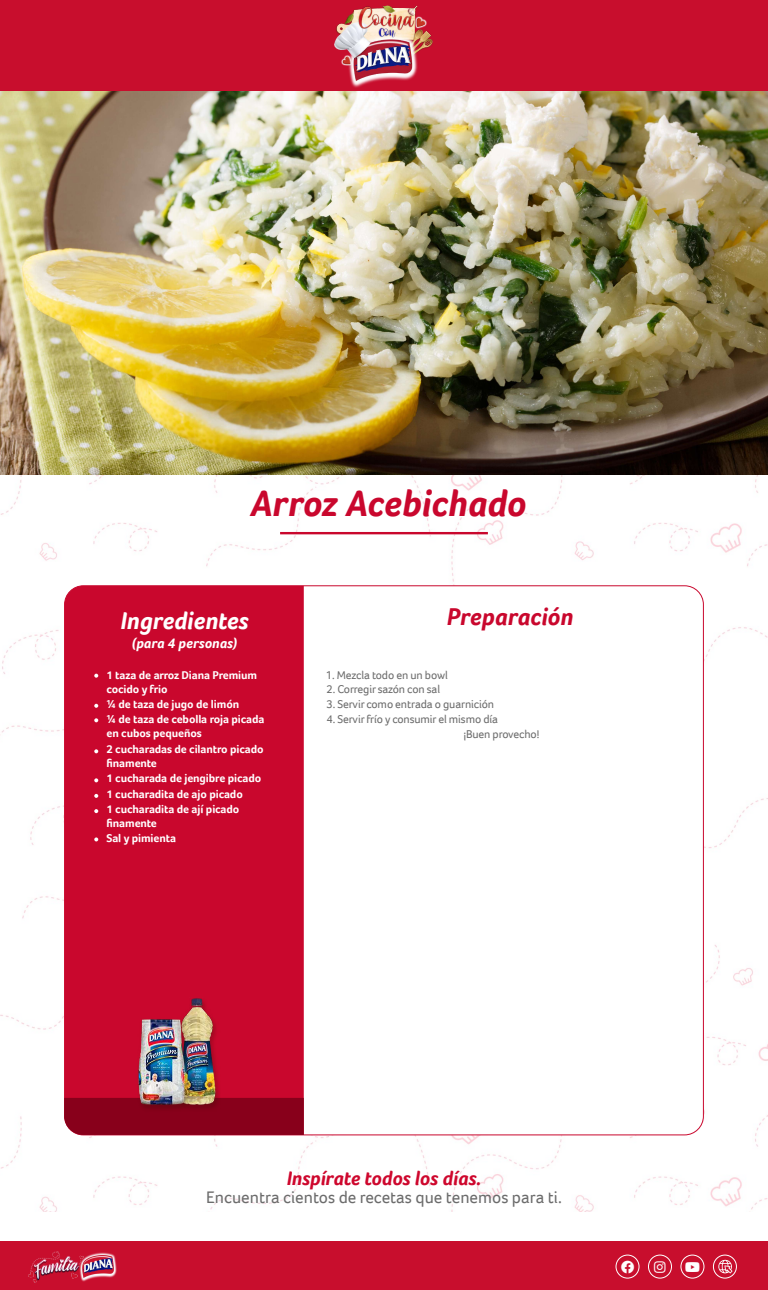
<style>
.page{position:relative;width:768px;height:1290px;background:#fff}
.page>*{position:absolute;margin:0;border:0;box-sizing:border-box;transform-origin:0 0}
.t1{font:italic 700 38px "Foco W06";letter-spacing:-.005em;color:#c9072d}
.t2{font:italic 700 24.96px "Foco W06";color:#fff}
.t3{font:italic 700 24.96px "Foco W06";color:#c9072d}
.t4{font:italic 700 20.16px "Foco";letter-spacing:-.005em;color:#ce072d}
.t5{font:17.12px "Foco W06";color:#6c6c6c}
.t6{font:italic 700 14.48px "Foco W06";color:#fff}
.t7{font:700 11.6px/15.3px "Foco W06";letter-spacing:-.01em;color:#fff}
.t8{font:11.6px/15.3px "Foco W06";letter-spacing:-.01em;color:#6c6c6c}
</style>
<div class="page">
<img style="left:0;top:474px;width:768px;height:737px">
<img style="left:0;top:91px;width:768px;height:383px">
<div style="left:0;top:0;width:768px;height:91px;background:#c80e2d"></div>
<img style="left:334px;top:5px;width:99px;height:83px">
<div style="left:0;top:1241px;width:768px;height:49px;background:#c80e2d"></div>
<img style="left:28px;top:1251px;width:89px;height:32px">
<svg style="left:718px;top:1259px;width:15px;height:14px"></svg>
<div style="left:616px;top:1254px;width:23px;height:24px;border:1px solid #fff;border-radius:50%"></div>
<div style="left:648px;top:1254px;width:24px;height:24px;border:1px solid #fff;border-radius:50%"></div>
<div style="left:681px;top:1254px;width:23px;height:24px;border:1px solid #fff;border-radius:50%"></div>
<div style="left:713px;top:1254px;width:24px;height:24px;border:1px solid #fff;border-radius:50%"></div>
<hr style="left:280px;top:532px;width:208px;height:2px;background:#c9072d">
<div style="left:65px;top:586px;width:638px;height:549px;background:#fff;border-radius:19px"></div>
<div style="left:65px;top:586px;width:239px;height:511px;background:#c9072d"></div>
<svg style="left:64px;top:1097px;width:240px;height:38px;background:#900c26"></svg>
<svg style="left:94px;top:673px;width:4px;height:4px"></svg>
<svg style="left:94px;top:749px;width:4px;height:4px"></svg>
<svg style="left:94px;top:794px;width:4px;height:4px"></svg>
<svg style="left:94px;top:778px;width:4px;height:4px"></svg>
<svg style="left:94px;top:809px;width:4px;height:4px"></svg>
<svg style="left:94px;top:837px;width:4px;height:4px"></svg>
<svg style="left:94px;top:704px;width:4px;height:4px"></svg>
<svg style="left:94px;top:718px;width:4px;height:4px"></svg>
<img style="left:77px;top:961px;width:200px;height:200px">
<h1 class="t1" style="left:250px;top:481px;width:278px">Arroz Acebichado</h1>
<h2 class="t2" style="left:121px;top:605px;width:130px">Ingredientes</h2>
<h2 class="t3" style="left:447px;top:601px;width:128px">Preparación</h2>
<p class="t6" style="left:131px;top:635px;width:108px">(para 4 personas)</p>
<p class="t7" style="left:107px;top:668px;width:152px;line-height:14px">1 taza de arroz Diana Premium cocido y frio</p>
<p class="t7" style="left:107px;top:696px;width:160px">¼ de taza de jugo de limón<br>¼ de taza de cebolla roja picada</p>
<p class="t7" style="left:107px;top:726px;width:159px">en cubos pequeños<br>2 cucharadas de cilantro picado</p>
<p class="t7" style="left:107px;top:755px;width:156px">finamente<br>1 cucharada de jengibre picado<br>1 cucharadita de ajo picado<br>1 cucharadita de ají picado</p>
<p class="t7" style="left:107px;top:815px;width:71px">finamente<br>Sal y pimienta</p>
<p class="t8" style="left:326px;top:667px;width:123px">1. Mezcla todo en un bowl</p>
<p class="t8" style="left:326px;top:681px;width:115px">2. Corregir sazón con sal</p>
<p class="t8" style="left:326px;top:696px;width:169px">3. Servir como entrada o guarnición</p>
<p class="t8" style="left:464px;top:711px;width:77px;text-indent:-137px">4. Servir frío y consumir el mismo día<br>¡Buen provecho!</p>
<h3 class="t4" style="left:287px;top:1165px;width:196px">Inspírate todos los días.</h3>
<h3 class="t5" style="left:206px;top:1187px;width:357px">Encuentra cientos de recetas que tenemos para ti.</h3>
</div>
